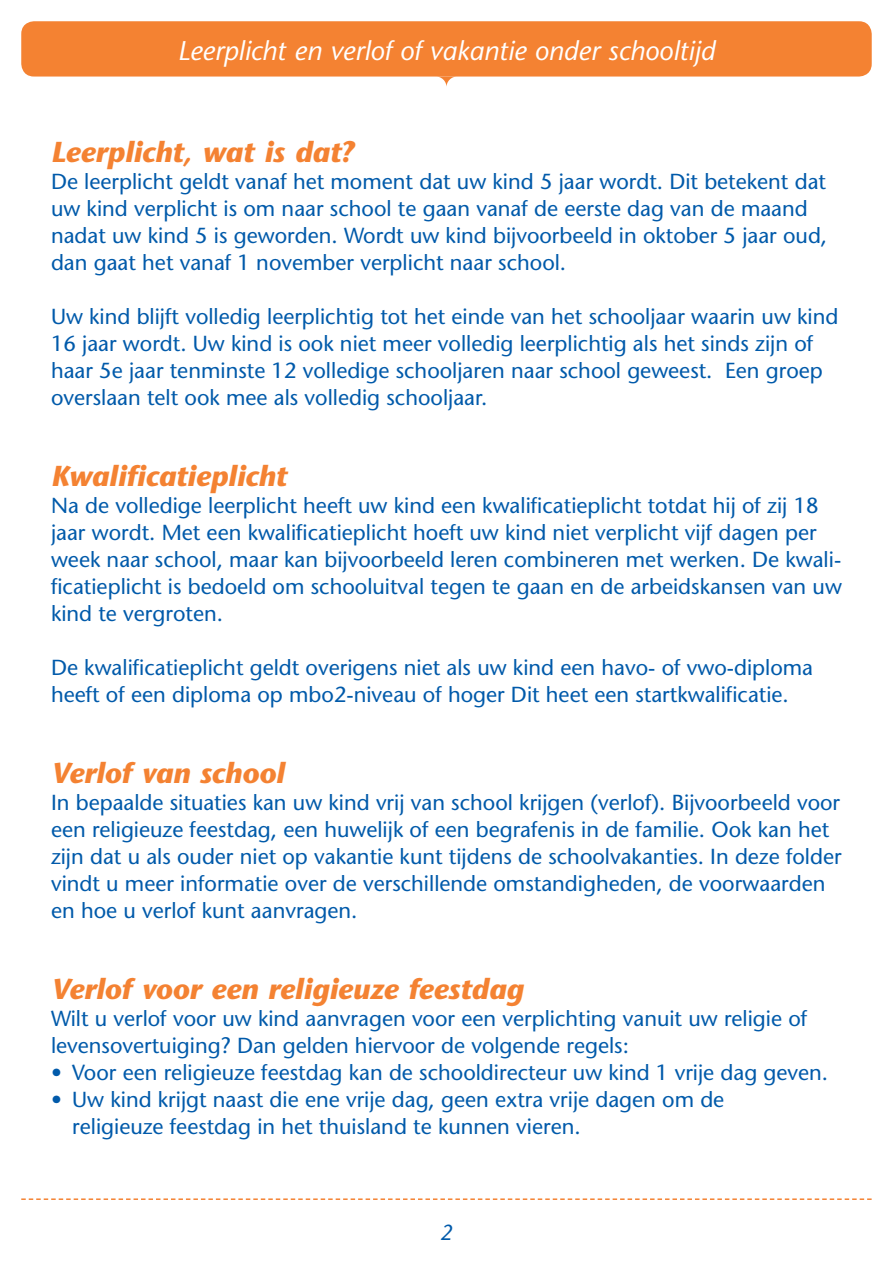
<style>
.page{position:relative;width:893px;height:1263px;background:#fff}
.page>*{position:absolute;margin:0;border:0;box-sizing:border-box;transform-origin:0 0}
.kopjes{font:italic 700 28.8px "Stone Sans";letter-spacing:-.005em;color:#f48232}
.t1{font:italic 27px "Stone Sans";color:#fff}
.bodytekst{font:21.75px/27px "Stone Sans";color:#015aaa}
.bodytekst-2{font:italic 21.75px "Stone Sans";color:#015aaa}
</style>
<div class="page">
<div style="left:21px;top:21px;width:851px;height:56px;background:#f48232;border-radius:13px"></div>
<svg style="left:439px;top:77px;width:15px;height:10px"></svg>
<svg style="left:21px;top:1198px;width:851px;height:2px"></svg>
<p class="t1" style="left:178px;top:34px;width:539px">Leerplicht en verlof of vakantie onder schooltijd</p>
<p class="kopjes" style="left:51px;top:134px;width:304px">Leerplicht, wat is dat?</p>
<p class="bodytekst" style="left:51px;top:168px;width:778px">De leerplicht geldt vanaf het moment dat uw kind 5 jaar wordt. Dit betekent dat uw kind verplicht is om naar school te gaan vanaf de eerste dag van de maand nadat uw kind 5 is geworden. Wordt uw kind bijvoorbeeld in oktober 5 jaar oud, dan gaat het vanaf 1 november verplicht naar school.</p>
<p class="bodytekst" style="left:51px;top:303px;width:789px">Uw kind blijft volledig leerplichtig tot het einde van het schooljaar waarin uw kind 16 jaar wordt. Uw kind is ook niet meer volledig leerplichtig als het sinds zijn of haar 5e jaar tenminste 12 volledige schooljaren naar school geweest. Een groep overslaan telt ook mee als volledig schooljaar.</p>
<p class="kopjes" style="left:51px;top:458px;width:238px">Kwalificatieplicht</p>
<p class="bodytekst" style="left:51px;top:492px;width:792px">Na de volledige leerplicht heeft uw kind een kwalificatieplicht totdat hij of zij 18 jaar wordt. Met een kwalificatieplicht hoeft uw kind niet verplicht vijf dagen per week naar school, maar kan bijvoorbeeld leren combineren met werken. De kwali&shy;ficatieplicht is bedoeld om schooluitval tegen te gaan en de arbeidskansen van uw kind te vergroten.</p>
<p class="bodytekst" style="left:51px;top:654px;width:764px">De kwalificatieplicht geldt overigens niet als uw kind een havo- of vwo-diploma heeft of een diploma op mbo2-niveau of hoger Dit heet een startkwalificatie.</p>
<p class="kopjes" style="left:51px;top:755px;width:235px">Verlof van school</p>
<p class="bodytekst" style="left:51px;top:789px;width:792px">In bepaalde situaties kan uw kind vrij van school krijgen (verlof). Bijvoorbeeld voor een religieuze feestdag, een huwelijk of een begrafenis in de familie. Ook kan het zijn dat u als ouder niet op vakantie kunt tijdens de schoolvakanties. In deze folder vindt u meer informatie over de verschillende omstandigheden, de voorwaarden en hoe u verlof kunt aanvragen.</p>
<p class="kopjes" style="left:51px;top:971px;width:474px">Verlof voor een religieuze feestdag</p>
<p class="bodytekst" style="left:51px;top:1005px;width:758px">Wilt u verlof voor uw kind aanvragen voor een verplichting vanuit uw religie of levensovertuiging? Dan gelden hiervoor de volgende regels:</p>
<p class="bodytekst" style="left:51px;top:1059px;width:779px">• Voor een religieuze feestdag kan de schooldirecteur uw kind 1 vrije dag geven.</p>
<p class="bodytekst" style="left:72px;top:1086px;width:653px;text-indent:-21px">• Uw kind krijgt naast die ene vrije dag, geen extra vrije dagen om de religieuze feestdag in het thuisland te kunnen vieren.</p>
<p class="bodytekst-2" style="left:440px;top:1219px;width:14px">2</p>
</div>
